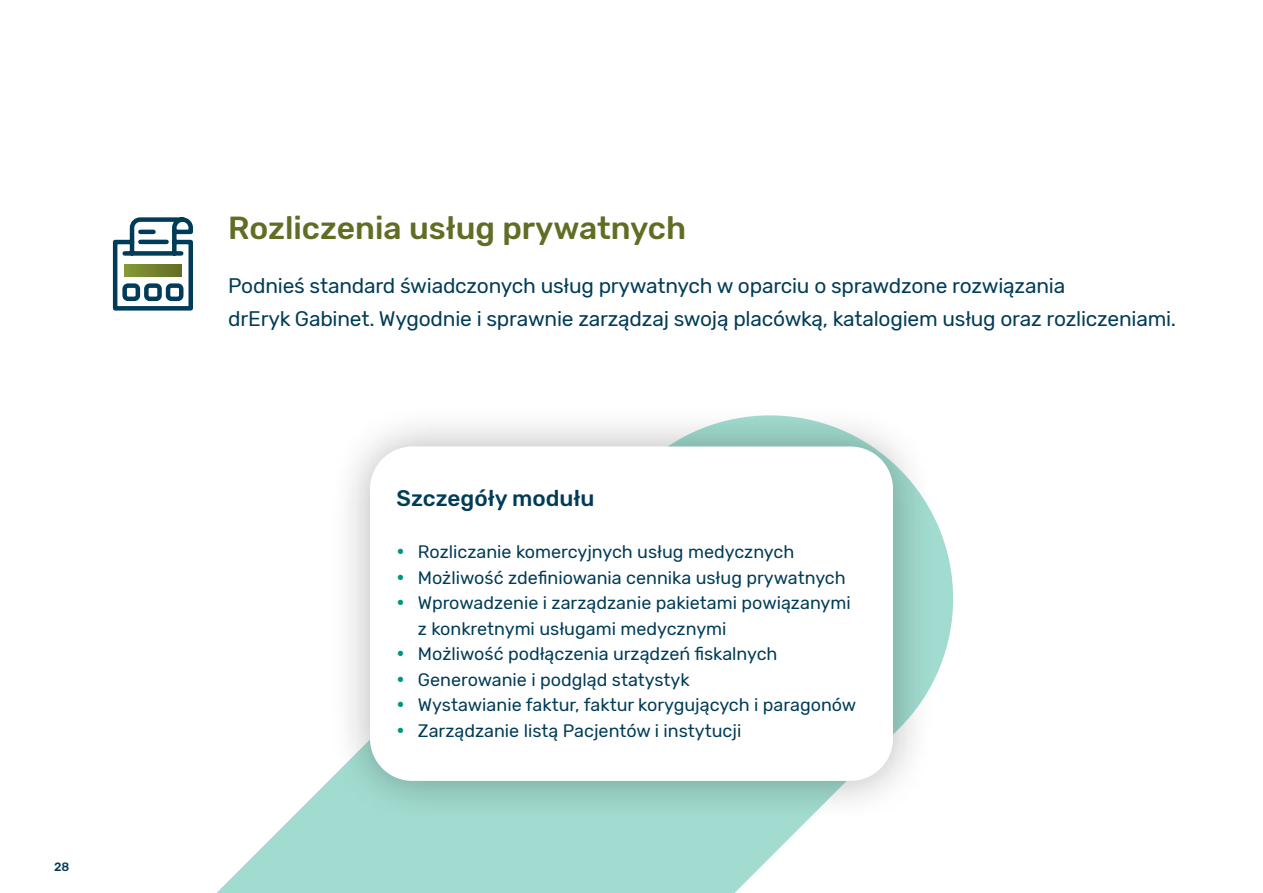
<style>
.page{position:relative;width:1263px;height:893px;background:#fff}
.page>*{position:absolute;margin:0;border:0;box-sizing:border-box;transform-origin:0 0}
.t1{font:500 31.8px "Rubik";color:#626c25}
.t2{font:500 22.5px "Rubik";color:#003c58}
.t3{font:21px/33px "Rubik";letter-spacing:-.01em;color:#003c58}
.t4{font:18px/25.5px "Rubik";color:#003c58}
.t5{font:500 12px "Rubik";color:#003c58}
.s1{color:#00967d}
</style>
<div class="page">
<svg style="left:216px;top:521px;width:737px;height:372px"></svg>
<div style="left:327px;top:403px;width:609px;height:421px;background:#000;opacity:.3"></div>
<div style="left:370px;top:446px;width:523px;height:335px;background:#fff;border-radius:43px"></div>
<svg style="left:112px;top:217px;width:81px;height:94px"></svg>
<p class="t5" style="left:54px;top:860px;width:17px">28</p>
<h1 class="t1" style="left:228px;top:210px;width:459px">Rozliczenia usług prywatnych</h1>
<p class="t3" style="left:228px;top:270px;width:949px">Podnieś standard świadczonych usług prywatnych w oparciu o sprawdzone rozwiązania<br>drEryk Gabinet. Wygodnie i sprawnie zarządzaj swoją placówką, katalogiem usług oraz rozliczeniami.</p>
<p class="t2" style="left:396px;top:485px;width:199px">Szczegóły modułu</p>
<p class="t4" style="left:396px;top:540px;width:399px"><span class="s1">•</span> Rozliczanie komercyjnych usług medycznych</p>
<p class="t4" style="left:397px;top:565px;width:451px"><span class="s1">•</span> Możliwość zdefiniowania cennika usług prywatnych</p>
<p class="t4" style="left:418px;top:591px;width:434px;text-indent:-21px"><span class="s1">•</span> Wprowadzenie i zarządzanie pakietami powiązanymi z konkretnymi usługami medycznymi</p>
<p class="t4" style="left:397px;top:642px;width:382px"><span class="s1">•</span> Możliwość podłączenia urządzeń fiskalnych</p>
<p class="t4" style="left:397px;top:667px;width:295px"><span class="s1">•</span> Generowanie i podgląd statystyk</p>
<p class="t4" style="left:397px;top:693px;width:461px"><span class="s1">•</span> Wystawianie faktur, faktur korygujących i paragonów</p>
<p class="t4" style="left:397px;top:718px;width:346px"><span class="s1">•</span> Zarządzanie listą Pacjentów i instytucji</p>
</div>
